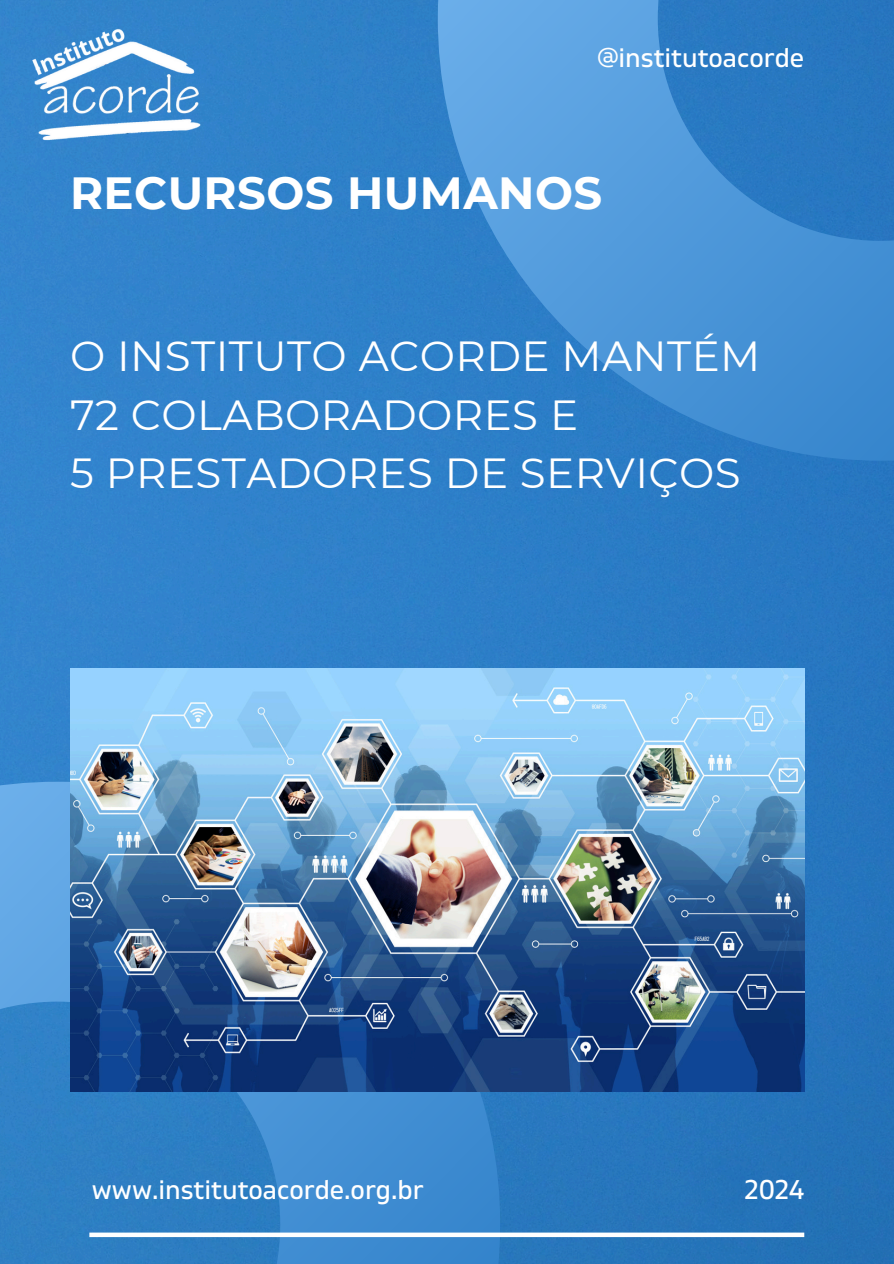
<style>
.page{position:relative;width:894px;height:1264px;background:#fff}
.page>*{position:absolute;margin:0;border:0;box-sizing:border-box;transform-origin:0 0}
.t1{font:700 45px "Montserrat";letter-spacing:.01em;color:#fff}
.t2{font:42px/58.5px "Montserrat";letter-spacing:.01em;color:#fff}
.t3{font:27px "Gilam";color:#fff}
</style>
<div class="page">
<img style="left:0;top:0;width:893px;height:1263px">
<svg style="left:437px;top:0;width:456px;height:460px;background:#408cd1"></svg>
<svg style="left:0;top:781px;width:499px;height:482px;background:#3c8acd"></svg>
<img style="left:29px;top:18px;width:180px;height:128px">
<svg style="left:89px;top:1232px;width:715px;height:4px"></svg>
<img style="left:70px;top:668px;width:733px;height:423px">
<p class="t3" style="left:597px;top:42px;width:209px">@institutoacorde</p>
<p class="t1" style="left:70px;top:166px;width:533px">RECURSOS HUMANOS</p>
<p class="t2" style="left:70px;top:327px;width:691px">O INSTITUTO ACORDE MANTÉM<br>72 COLABORADORES E<br>5 PRESTADORES DE SERVIÇOS</p>
<h2 class="t3" style="left:92px;top:1173px;width:333px">www.institutoacorde.org.br</h2>
<h1 class="t3" style="left:744px;top:1173px;width:61px">2024</h1>
</div>
